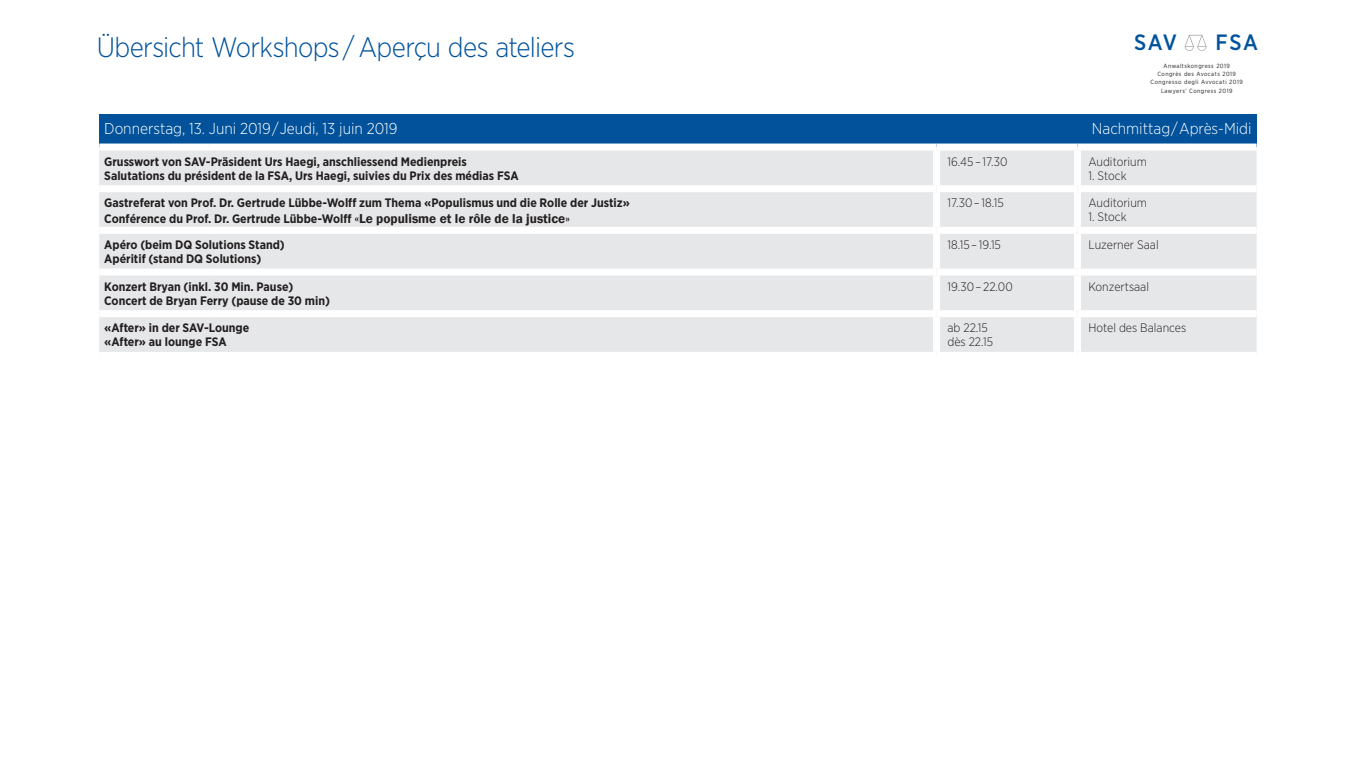
<style>
.page{position:relative;width:1356px;height:762px;background:#fff}
.page>*{position:absolute;margin:0;border:0;box-sizing:border-box;transform-origin:0 0}
.t1{font:300 28px "Gotham Narrow";letter-spacing:-.025em;color:#01529a}
.t2{font:500 22.15px "Gotham Narrow";letter-spacing:.065em;color:#01539c}
.t3{font:300 15.75px "Gotham Narrow";color:#fff}
.t4{font:700 12.25px/14px "Gotham Narrow";color:#231f20}
.t5{font:300 12.25px/14px "Gotham Narrow";color:#231f20}
.t6{font:6.05px/8.5px "Gotham Narrow";letter-spacing:.075em;color:#231f20;text-align:center}
.s1{font-family:"Franklin Gothic";font-weight:600;font-size:14px}
.s2{font-family:"Franklin Gothic";font-weight:600;font-size:13.3px}
</style>
<div class="page">
<svg style="left:1184px;top:35px;width:22px;height:16px"></svg>
<div style="left:99px;top:115px;width:1157px;height:32px;background:#01529a"></div>
<div style="left:99px;top:151px;width:1157px;height:201px;background:#e6e7e9"></div>
<div style="left:99px;top:144px;width:111px;height:7px;background:#fff"></div>
<div style="left:210px;top:144px;width:726px;height:7px;background:#fff"></div>
<div style="left:936px;top:144px;width:141px;height:7px;background:#fff"></div>
<div style="left:933px;top:151px;width:7px;height:34px;background:#fff"></div>
<div style="left:1077px;top:144px;width:179px;height:7px;background:#fff"></div>
<div style="left:1073px;top:151px;width:7px;height:34px;background:#fff"></div>
<div style="left:99px;top:185px;width:111px;height:7px;background:#fff"></div>
<div style="left:210px;top:185px;width:726px;height:7px;background:#fff"></div>
<div style="left:936px;top:185px;width:141px;height:7px;background:#fff"></div>
<div style="left:933px;top:192px;width:7px;height:35px;background:#fff"></div>
<div style="left:1077px;top:185px;width:179px;height:7px;background:#fff"></div>
<div style="left:1073px;top:192px;width:7px;height:35px;background:#fff"></div>
<div style="left:99px;top:227px;width:111px;height:7px;background:#fff"></div>
<div style="left:210px;top:227px;width:726px;height:7px;background:#fff"></div>
<div style="left:936px;top:227px;width:141px;height:7px;background:#fff"></div>
<div style="left:933px;top:234px;width:7px;height:35px;background:#fff"></div>
<div style="left:1077px;top:227px;width:179px;height:7px;background:#fff"></div>
<div style="left:1073px;top:234px;width:7px;height:35px;background:#fff"></div>
<div style="left:99px;top:269px;width:111px;height:7px;background:#fff"></div>
<div style="left:210px;top:269px;width:726px;height:7px;background:#fff"></div>
<div style="left:936px;top:269px;width:141px;height:7px;background:#fff"></div>
<div style="left:933px;top:276px;width:7px;height:34px;background:#fff"></div>
<div style="left:1077px;top:269px;width:179px;height:7px;background:#fff"></div>
<div style="left:1073px;top:276px;width:7px;height:34px;background:#fff"></div>
<div style="left:99px;top:310px;width:111px;height:7px;background:#fff"></div>
<div style="left:210px;top:310px;width:726px;height:7px;background:#fff"></div>
<div style="left:936px;top:310px;width:141px;height:7px;background:#fff"></div>
<div style="left:933px;top:317px;width:7px;height:35px;background:#fff"></div>
<div style="left:1077px;top:310px;width:179px;height:7px;background:#fff"></div>
<div style="left:1073px;top:317px;width:7px;height:35px;background:#fff"></div>
<h1 class="t1" style="left:97px;top:30px;width:479px">Übersicht Workshops / Aperçu des ateliers</h1>
<h2 class="t2" style="left:1134px;top:29px;width:44px">SAV</h2>
<h2 class="t2" style="left:1215px;top:29px;width:44px">FSA</h2>
<p class="t6" style="left:1150px;top:61px;width:94px">Anwaltskongress 2019<br>Congrès des Avocats 2019<br>Congresso degli Avvocati 2019<br>Lawyers’ Congress 2019</p>
<p class="t3" style="left:104px;top:119px;width:295px">Donnerstag, 13. Juni 2019 / Jeudi, 13 juin 2019</p>
<p class="t3" style="left:1091px;top:119px;width:161px">Nachmittag / Après-Midi</p>
<p class="t4" style="left:104px;top:154px;width:416px">Grusswort von SAV-Präsident Urs Haegi, anschliessend Medienpreis<br>Salutations du président de la FSA, Urs Haegi, suivies du Prix des médias FSA</p>
<p class="t5" style="left:947px;top:154px;width:62px">16.45 – 17.30</p>
<p class="t5" style="left:1088px;top:154px;width:60px">Auditorium</p>
<p class="t5" style="left:1088px;top:168px;width:40px">1. Stock</p>
<p class="t4" style="left:104px;top:195px;width:527px;line-height:15.7px">Gastreferat von Prof. Dr. Gertrude Lübbe-Wolff zum Thema «Populismus und die Rolle der Justiz»<br>Conférence du Prof. Dr. Gertrude Lübbe-Wolff <span class="s1">«</span><span class="s2">Le populisme et le rôle de la justice»</span></p>
<p class="t5" style="left:947px;top:196px;width:58px">17.30 – 18.15</p>
<p class="t5" style="left:1088px;top:196px;width:60px">Auditorium</p>
<p class="t5" style="left:1088px;top:210px;width:40px">1. Stock</p>
<p class="t4" style="left:104px;top:238px;width:182px">Apéro (beim DQ Solutions Stand)<br>Apéritif (stand DQ Solutions)</p>
<p class="t5" style="left:947px;top:237px;width:55px">18.15 – 19.15</p>
<p class="t5" style="left:1088px;top:237px;width:72px">Luzerner Saal</p>
<p class="t4" style="left:104px;top:279px;width:227px">Konzert Bryan (inkl. 30 Min. Pause)<br>Concert de Bryan Ferry (pause de 30 min)</p>
<p class="t5" style="left:947px;top:279px;width:67px">19.30 – 22.00</p>
<p class="t5" style="left:1088px;top:279px;width:62px">Konzertsaal</p>
<p class="t4" style="left:104px;top:321px;width:146px">«After» in der SAV-Lounge «After» au lounge FSA</p>
<p class="t5" style="left:947px;top:321px;width:47px">ab 22.15 dès 22.15</p>
<p class="t5" style="left:1088px;top:321px;width:99px">Hotel des Balances</p>
</div>
